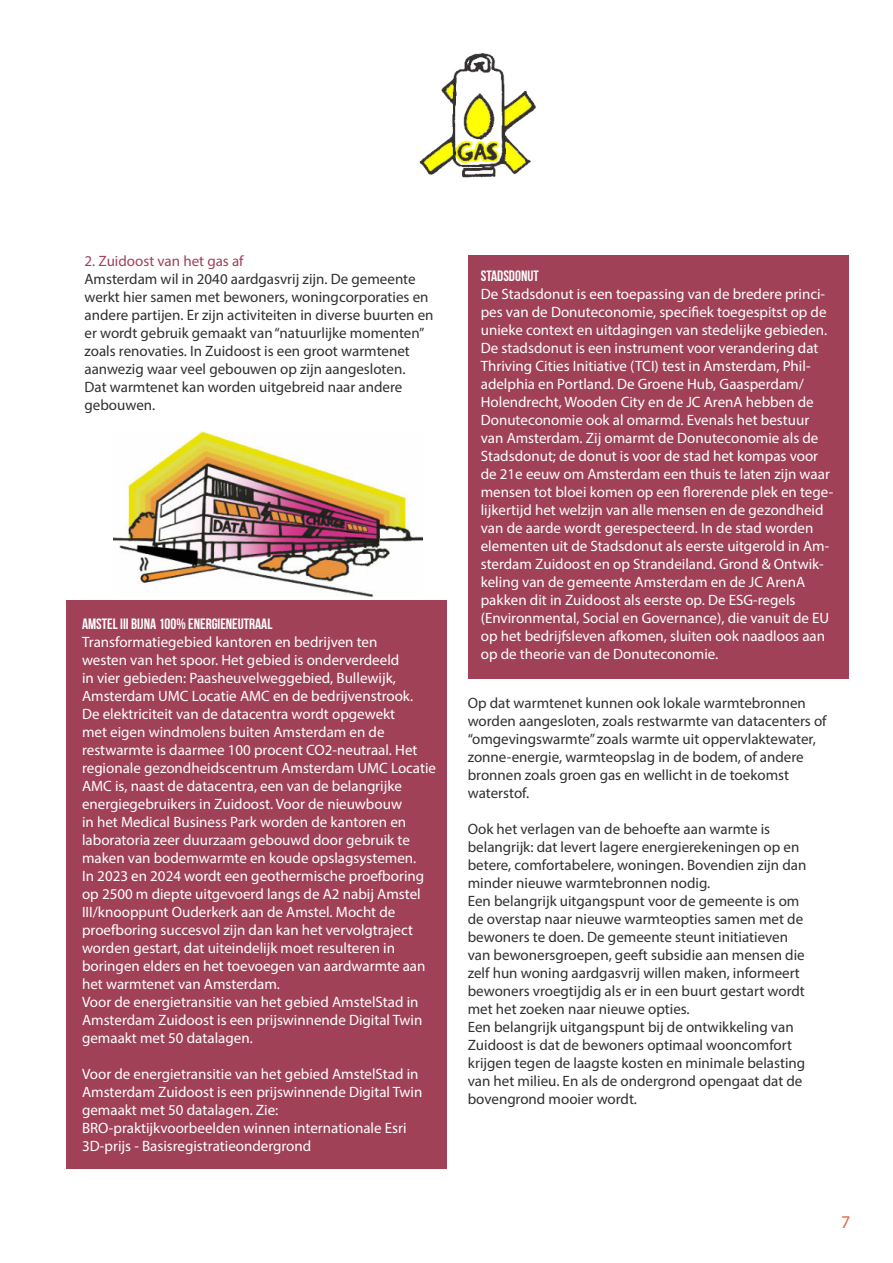
<style>
.page{position:relative;width:893px;height:1263px;background:#fff}
.page>*{position:absolute;margin:0;border:0;box-sizing:border-box;transform-origin:0 0}
.t1{font:18px "Myriad Pro";color:#dc6b46}
.t2{font:15px/18px "Myriad Pro";color:#fff}
.t3{font:15px/18px "Myriad Pro";color:#312f30}
.t4{font:700 15px "Bebas Neue";color:#fff}
.t5{font:15px "Myriad Pro";color:#a04158}
</style>
<div class="page">
<div style="left:66px;top:600px;width:381px;height:569px;background:#a04158"></div>
<img style="left:114px;top:432px;width:308px;height:164px">
<img style="left:419px;top:53px;width:117px;height:124px">
<div style="left:468px;top:255px;width:380px;height:423px;background:#a04158"></div>
<p class="t5" style="left:85px;top:254px;width:161px">2. Zuidoost van het gas af</p>
<p class="t3" style="left:85px;top:271px;width:351px">Amsterdam wil in 2040 aardgasvrij zijn. De gemeente werkt hier samen met bewoners, woningcorporaties en andere partijen. Er zijn activiteiten in diverse buurten en er wordt gebruik gemaakt van “natuurlijke momenten” zoals renovaties. In Zuidoost is een groot warmtenet aanwezig waar veel gebouwen op zijn aangesloten.<br>Dat warmtenet kan worden uitgebreid naar andere gebouwen.</p>
<p class="t4" style="left:82px;top:618px;width:192px">AMSTEL III BIJNA 100% ENERGIENEUTRAAL</p>
<p class="t2" style="left:82px;top:633px;width:356px">Transformatiegebied kantoren en bedrijven ten<br>westen van het spoor. Het gebied is onderverdeeld<br>in vier gebieden: Paasheuvelweggebied, Bullewijk, Amsterdam UMC Locatie AMC en de bedrijvenstrook.<br>De elektriciteit van de datacentra wordt opgewekt<br>met eigen windmolens buiten Amsterdam en de restwarmte is daarmee 100 procent CO2-neutraal. Het regionale gezondheidscentrum Amsterdam UMC Locatie AMC is, naast de datacentra, een van de belangrijke energiegebruikers in Zuidoost. Voor de nieuwbouw<br>in het Medical Business Park worden de kantoren en laboratoria zeer duurzaam gebouwd door gebruik te maken van bodemwarmte en koude opslagsystemen.<br>In 2023 en 2024 wordt een geothermische proefboring op 2500 m diepte uitgevoerd langs de A2 nabij Amstel III/knooppunt Ouderkerk aan de Amstel. Mocht de proefboring succesvol zijn dan kan het vervolgtraject worden gestart, dat uiteindelijk moet resulteren in boringen elders en het toevoegen van aardwarmte aan het warmtenet van Amsterdam.<br>Voor de energietransitie van het gebied AmstelStad in Amsterdam Zuidoost is een prijswinnende Digital Twin gemaakt met 50 datalagen.</p>
<p class="t2" style="left:82px;top:1065px;width:342px">Voor de energietransitie van het gebied AmstelStad in Amsterdam Zuidoost is een prijswinnende Digital Twin gemaakt met 50 datalagen. Zie:<br>BRO-praktijkvoorbeelden winnen internationale Esri 3D-prijs - Basisregistratieondergrond</p>
<p class="t4" style="left:481px;top:271px;width:59px">STADSDONUT</p>
<p class="t2" style="left:481px;top:286px;width:354px">De Stadsdonut is een toepassing van de bredere princi&shy;pes van de Donuteconomie, specifiek toegespitst op de unieke context en uitdagingen van stedelijke gebieden.<br>De stadsdonut is een instrument voor verandering dat Thriving Cities Initiative (TCI) test in Amsterdam, Phil&shy;adelphia en Portland. De Groene Hub, Gaasperdam/ Holendrecht, Wooden City en de JC ArenA hebben de Donuteconomie ook al omarmd. Evenals het bestuur van Amsterdam. Zij omarmt de Donuteconomie als de Stadsdonut; de donut is voor de stad het kompas voor de 21e eeuw om Amsterdam een thuis te laten zijn waar mensen tot bloei komen op een florerende plek en tege&shy;lijkertijd het welzijn van alle mensen en de gezondheid van de aarde wordt gerespecteerd. In de stad worden elementen uit de Stadsdonut als eerste uitgerold in Am&shy;sterdam Zuidoost en op Strandeiland. Grond &amp; Ontwik&shy;keling van de gemeente Amsterdam en de JC ArenA pakken dit in Zuidoost als eerste op. De ESG-regels (Environmental, Social en Governance), die vanuit de EU op het bedrijfsleven afkomen, sluiten ook naadloos aan op de theorie van de Donuteconomie.</p>
<p class="t3" style="left:468px;top:694px;width:360px">Op dat warmtenet kunnen ook lokale warmtebronnen worden aangesloten, zoals restwarmte van datacenters of “omgevingswarmte” zoals warmte uit oppervlaktewater, zonne-energie, warmteopslag in de bodem, of andere bronnen zoals groen gas en wellicht in de toekomst waterstof.</p>
<p class="t3" style="left:468px;top:820px;width:340px">Ook het verlagen van de behoefte aan warmte is belangrijk: dat levert lagere energierekeningen op en betere, comfortabelere, woningen. Bovendien zijn dan minder nieuwe warmtebronnen nodig.<br>Een belangrijk uitgangspunt voor de gemeente is om de overstap naar nieuwe warmteopties samen met de bewoners te doen. De gemeente steunt initiatieven van bewonersgroepen, geeft subsidie aan mensen die zelf hun woning aardgasvrij willen maken, informeert bewoners vroegtijdig als er in een buurt gestart wordt met het zoeken naar nieuwe opties.<br>Een belangrijk uitgangspunt bij de ontwikkeling van Zuidoost is dat de bewoners optimaal wooncomfort krijgen tegen de laagste kosten en minimale belasting van het milieu. En als de ondergrond opengaat dat de bovengrond mooier wordt.</p>
<p class="t1" style="left:841px;top:1213px;width:11px">7</p>
</div>
